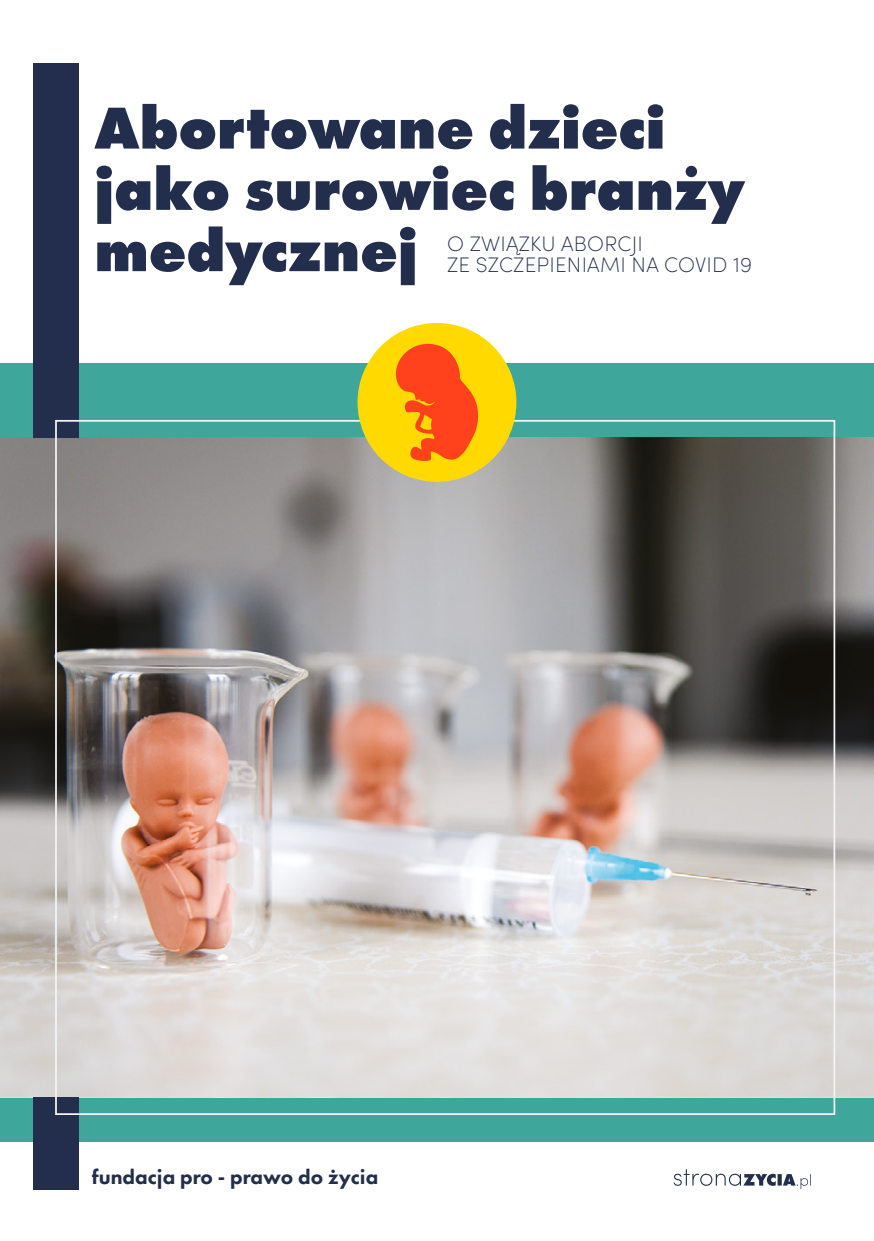
<style>
.page{position:relative;width:874px;height:1241px;background:#fff}
.page>*{position:absolute;margin:0;border:0;box-sizing:border-box;transform-origin:0 0}
.t1{font:800 61.25px/61.2px "Futura PT";color:#232e4c}
.t2{font:200 21px/21px "Sofia Pro";letter-spacing:.01em;color:#232e4c}
.t3{font:800 21px "Futura PT";color:#232e4c}
</style>
<div class="page">
<div style="left:0;top:363px;width:873px;height:779px;background:#3fa69b"></div>
<img style="left:0;top:438px;width:873px;height:658px">
<div style="left:33px;top:63px;width:46px;height:375px;background:#232e4c"></div>
<div style="left:33px;top:1096px;width:46px;height:93px;background:#232e4c"></div>
<svg style="left:673px;top:1169px;width:136px;height:19px"></svg>
<div style="left:357px;top:323px;width:159px;height:158px;background:#ffd900;border-radius:50%"></div>
<svg style="left:395px;top:344px;width:83px;height:117px"></svg>
<p class="t1" style="left:94px;top:96px;width:651px">Abortowane dzieci jako surowiec branży medycznej</p>
<p class="t2" style="left:447px;top:232px;width:306px">O ZWIĄZKU ABORCJI<br>ZE SZCZEPIENIAMI NA COVID 19</p>
<p class="t3" style="left:92px;top:1163px;width:288px">fundacja pro - prawo do życia</p>
</div>
